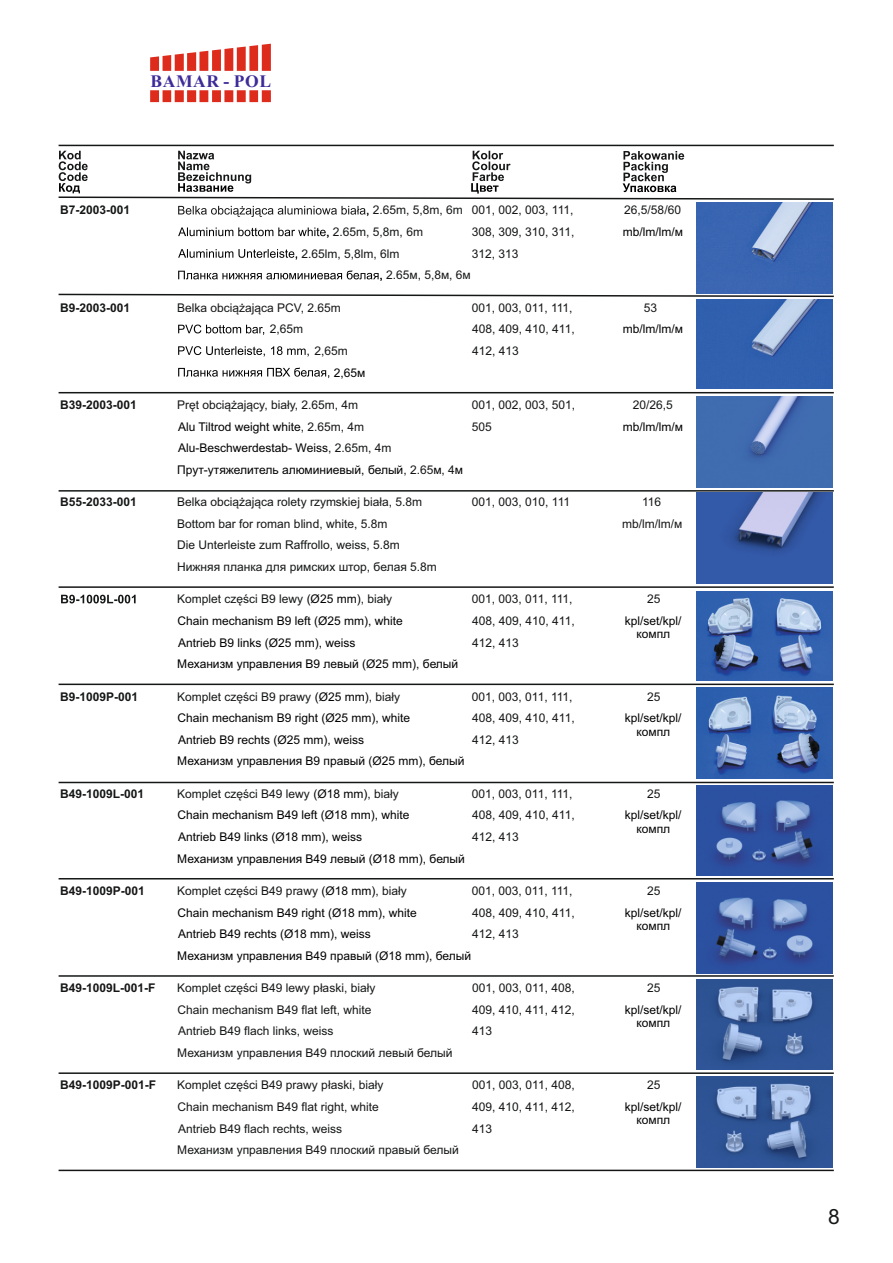
<style>
.page{position:relative;width:893px;height:1263px;background:#fff}
.page>*{position:absolute;margin:0;border:0;box-sizing:border-box;transform-origin:0 0}
.t1{font:21px "Arial";color:#151616}
.t2{font:700 17.55px "Times New Roman";letter-spacing:.04em;color:#3c2b99}
.t3{font:12px/21.6px "Arial";color:#151616}
.t4{font:12px/21.6px "Arial";color:#000;text-align:center}
.t5{font:700 12px "Arial";color:#151616}
.s1{color:#151616}
.s2{color:#000}
</style>
<div class="page">
<svg style="left:150px;top:44px;width:121px;height:58px"></svg>
<hr style="left:59px;top:145px;width:775px;height:1px;background:#151616">
<img style="left:697px;top:396px;width:136px;height:91px">
<img style="left:697px;top:300px;width:136px;height:89px">
<svg style="left:61px;top:595px;width:75px;height:8px"></svg>
<img style="left:697px;top:591px;width:136px;height:90px">
<img style="left:697px;top:687px;width:136px;height:91px">
<hr style="left:59px;top:392px;width:775px;height:1px;background:#151616">
<hr style="left:59px;top:490px;width:775px;height:2px;background:#151616">
<hr style="left:59px;top:586px;width:775px;height:2px;background:#151616">
<hr style="left:59px;top:1072px;width:775px;height:2px;background:#151616">
<hr style="left:59px;top:1170px;width:775px;height:1px;background:#151616">
<hr style="left:59px;top:684px;width:775px;height:1px;background:#151616">
<hr style="left:59px;top:782px;width:775px;height:1px;background:#151616">
<hr style="left:59px;top:878px;width:775px;height:1px;background:#151616">
<hr style="left:59px;top:975px;width:775px;height:2px;background:#151616">
<img style="left:697px;top:883px;width:136px;height:90px">
<img style="left:697px;top:785px;width:136px;height:91px">
<svg style="left:178px;top:325px;width:86px;height:10px"></svg>
<svg style="left:178px;top:346px;width:87px;height:11px"></svg>
<svg style="left:178px;top:368px;width:151px;height:10px"></svg>
<svg style="left:271px;top:346px;width:38px;height:11px"></svg>
<img style="left:697px;top:493px;width:136px;height:90px">
<img style="left:697px;top:979px;width:136px;height:91px">
<img style="left:697px;top:1076px;width:136px;height:91px">
<img style="left:697px;top:217px;width:136px;height:76px">
<svg style="left:58px;top:151px;width:776px;height:66px"></svg>
<svg style="left:178px;top:249px;width:119px;height:10px"></svg>
<svg style="left:178px;top:227px;width:150px;height:11px"></svg>
<svg style="left:178px;top:270px;width:204px;height:11px"></svg>
<svg style="left:58px;top:293px;width:776px;height:5px"></svg>
<h2 class="t2" style="left:150px;top:75px;width:122px">BAMAR - POL</h2>
<p class="t3" style="left:472px;top:201px;width:104px;text-align:justify">001, 002, 003, 111, 308, 309, 310, 311, 312, 313</p>
<p class="t3" style="left:624px;top:201px;width:58px">26,5/58/60</p>
<p class="t5" style="left:60px;top:206px;width:72px">B7-2003-001</p>
<p class="t3" style="left:366px;top:201px;width:98px">, 2.65m, 5,8m, 6m</p>
<p class="t4" style="left:623px;top:222px;width:62px">mb/lm/lm/м</p>
<p class="t3" style="left:326px;top:222px;width:98px">, 2.65m, 5,8m, 6m</p>
<p class="t3" style="left:379px;top:244px;width:93px;text-indent:-85px">, 2.65lm, 5,8lm, 6lm<br>, 2.65м, 5,8м, 6м</p>
<p class="t5" style="left:60px;top:303px;width:72px">B9-2003-001</p>
<p class="t3" style="left:177px;top:298px;width:165px">Belka obciążająca PCV, 2.65m</p>
<p class="t3" style="left:270px;top:319px;width:35px">2,65m</p>
<p class="t3" style="left:314px;top:341px;width:35px">2,65m</p>
<p class="t4" style="left:334px;top:363px;width:33px">2,65м</p>
<p class="t3" style="left:472px;top:298px;width:104px">001, 003, 011, 111,<br>408, 409, 410, 411,<br>412, 413</p>
<p class="t5" style="left:60px;top:400px;width:78px">B39-2003-001</p>
<p class="t4" style="left:177px;top:395px;width:287px;text-align:left"><span class="s1">Pręt obciążający, biały, 2.65m, 4m<br></span>Alu Tiltrod weight white<span class="s1">, 2.65m, 4m </span>Alu-Beschwerdestab- Weiss<span class="s1">, 2.65m, 4m </span>Прут-утяжелитель алюминиевый, белый<span class="s1">, 2.65</span>м<span class="s1">, 4</span>м</p>
<p class="t3" style="left:472px;top:395px;width:105px">001, 002, 003, 501,</p>
<p class="t3" style="left:472px;top:417px;width:22px">505</p>
<p class="t3" style="left:644px;top:298px;width:15px">53</p>
<p class="t4" style="left:623px;top:319px;width:62px">mb/lm/lm/м</p>
<p class="t3" style="left:633px;top:395px;width:42px">20/26,5</p>
<p class="t4" style="left:623px;top:417px;width:62px">mb/lm/lm/м</p>
<p class="t5" style="left:60px;top:497px;width:78px">B55-2033-001</p>
<p class="t3" style="left:177px;top:492px;width:246px">Belka obciążająca rolety rzymskiej biała, 5.8m</p>
<p class="t3" style="left:622px;top:492px;width:62px;text-align:center">116 mb/lm/lm/м</p>
<p class="t3" style="left:177px;top:535px;width:224px">Die Unterleiste zum Raffrollo, weiss, 5.8m</p>
<p class="t3" style="left:472px;top:492px;width:100px">001, 003, 010, 111</p>
<p class="t3" style="left:177px;top:514px;width:212px">Bottom bar for roman blind, white, 5.8m</p>
<p class="t3" style="left:177px;top:557px;width:261px">Нижняя планка для римских штор, белая 5.8m</p>
<p class="t3" style="left:177px;top:589px;width:216px">Komplet części B9 lewy <span class="s2">(Ø25 mm)</span>, biały</p>
<p class="t4" style="left:177px;top:611px;width:283px;text-align:left">Chain mechanism B9 left (Ø25 mm), white<br>Antrieb B9 links (Ø25 mm), weiss<br>Механизм управления B9 левый (Ø25 mm), белый</p>
<p class="t3" style="left:472px;top:589px;width:104px">001, 003, 011, 111,<br>408, 409, 410, 411,<br>412, 413</p>
<p class="t3" style="left:647px;top:589px;width:15px">25</p>
<p class="t4" style="left:625px;top:615px;width:58px;line-height:13.4px">kpl/set/kpl/ компл</p>
<p class="t5" style="left:60px;top:692px;width:80px">B9-1009P-001</p>
<p class="t3" style="left:177px;top:687px;width:224px">Komplet części B9 prawy <span class="s2">(Ø25 mm)</span>, biały</p>
<p class="t4" style="left:177px;top:708px;width:289px;text-align:left">Chain mechanism B9 right (Ø25 mm), white<br>Antrieb B9 rechts (Ø25 mm), weiss<br>Механизм управления B9 правый (Ø25 mm), белый</p>
<p class="t3" style="left:472px;top:687px;width:104px">001, 003, 011, 111,<br>408, 409, 410, 411,<br>412, 413</p>
<p class="t3" style="left:647px;top:687px;width:15px">25</p>
<p class="t4" style="left:625px;top:712px;width:58px;line-height:13.4px">kpl/set/kpl/ компл</p>
<p class="t5" style="left:60px;top:789px;width:86px">B49-1009L-001</p>
<p class="t3" style="left:177px;top:784px;width:223px">Komplet części B49 lewy <span class="s2">(Ø18 mm)</span>, biały</p>
<p class="t4" style="left:177px;top:805px;width:289px;text-align:left">Chain mechanism B49 left (Ø18 mm), white<br>Antrieb B49 links (Ø18 mm), weiss<br>Механизм управления B49 левый (Ø18 mm), белый</p>
<p class="t3" style="left:472px;top:784px;width:104px">001, 003, 011, 111,<br>408, 409, 410, 411,<br>412, 413</p>
<p class="t3" style="left:647px;top:784px;width:15px">25</p>
<p class="t4" style="left:625px;top:809px;width:58px;line-height:13.4px">kpl/set/kpl/ компл</p>
<p class="t5" style="left:60px;top:886px;width:86px">B49-1009P-001</p>
<p class="t3" style="left:177px;top:881px;width:231px">Komplet części B49 prawy <span class="s2">(Ø18 mm)</span>, biały</p>
<p class="t3" style="left:472px;top:881px;width:104px">001, 003, 011, 111,<br>408, 409, 410, 411,<br>412, 413</p>
<p class="t4" style="left:177px;top:903px;width:295px;text-align:left">Chain mechanism B49 right (Ø18 mm), white<br>Antrieb B49 rechts (Ø18 mm), weiss<br>Механизм управления B49 правый (Ø18 mm), белый</p>
<p class="t3" style="left:647px;top:881px;width:15px">25</p>
<p class="t4" style="left:625px;top:907px;width:58px;line-height:13.4px">kpl/set/kpl/ компл</p>
<p class="t5" style="left:60px;top:983px;width:97px">B49-1009L-001-F</p>
<p class="t3" style="left:177px;top:978px;width:200px">Komplet części B49 lewy płaski, biały</p>
<p class="t3" style="left:647px;top:978px;width:15px">25</p>
<p class="t4" style="left:625px;top:1004px;width:58px;line-height:13.4px">kpl/set/kpl/ компл</p>
<p class="t3" style="left:472px;top:978px;width:104px;text-align:justify">001, 003, 011, 408, 409, 410, 411, 412, 413</p>
<p class="t3" style="left:177px;top:1000px;width:277px">Chain mechanism B49 flat left, white<br>Antrieb B49 flach links, weiss<br>Механизм управления B49 плоский левый белый</p>
<p class="t5" style="left:60px;top:1081px;width:98px">B49-1009P-001-F</p>
<p class="t3" style="left:177px;top:1075px;width:208px">Komplet części B49 prawy płaski, biały</p>
<p class="t3" style="left:177px;top:1097px;width:283px">Chain mechanism B49 flat right, white<br>Antrieb B49 flach rechts, weiss<br>Механизм управления B49 плоский правый белый</p>
<p class="t3" style="left:472px;top:1075px;width:104px;text-align:justify">001, 003, 011, 408, 409, 410, 411, 412, 413</p>
<p class="t3" style="left:647px;top:1075px;width:15px">25</p>
<p class="t4" style="left:625px;top:1101px;width:58px;line-height:13.4px">kpl/set/kpl/ компл</p>
<h1 class="t1" style="left:828px;top:1208px;width:13px">8</h1>
</div>
